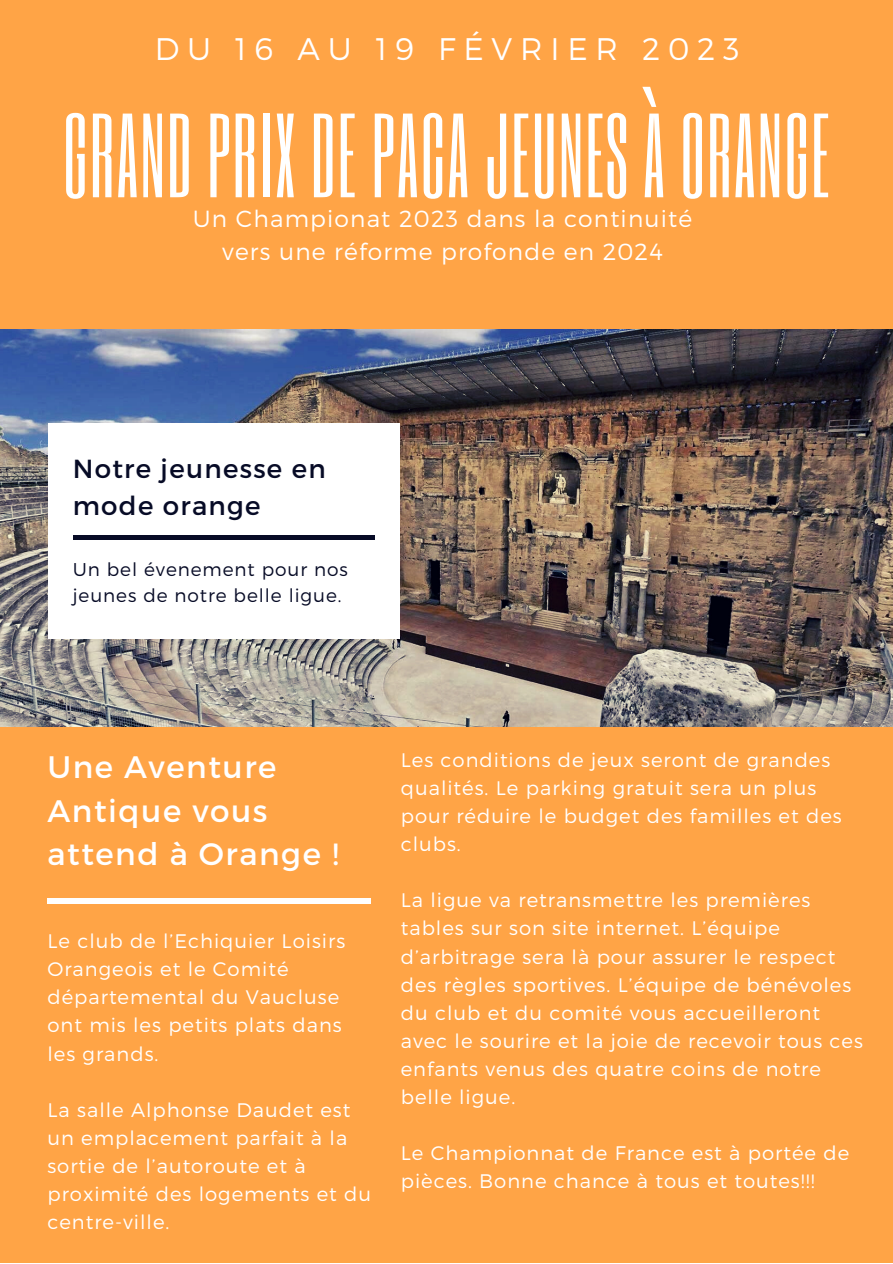
<style>
.page{position:relative;width:893px;height:1264px;background:#fff}
.page>*{position:absolute;margin:0;border:0;box-sizing:border-box;transform-origin:0 0}
.t1{font:99.15px "Six Caps";letter-spacing:.02em;color:#fff}
.t2{font:300 31.2px "Montserrat";letter-spacing:.25em;color:#fff}
.t3{font:31.05px/43.8px "Montserrat";letter-spacing:.05em;color:#fff}
.t4{font:26.1px/37px "Montserrat";letter-spacing:.05em;color:#070b26}
.t5{font:300 23.4px/32.5px "Montserrat";letter-spacing:.05em;color:#fff;text-align:center}
.t6{font:300 19.65px/28px "Montserrat";letter-spacing:.05em;color:#fff}
.t7{font:300 18.45px/25.8px "Montserrat";letter-spacing:.05em;color:#070b26}
</style>
<div class="page">
<div style="left:0;top:0;width:892px;height:1262px;background:#ffa446"></div>
<img style="left:0;top:330px;width:892px;height:397px">
<div style="left:48px;top:898px;width:323px;height:5px;background:#fff"></div>
<div style="left:49px;top:423px;width:351px;height:215px;background:#fff"></div>
<div style="left:73px;top:535px;width:302px;height:5px;background:#070b26"></div>
<h2 class="t2" style="left:155px;top:28px;width:586px">DU 16 AU 19 FÉVRIER 2023</h2>
<h1 class="t1" style="left:63px;top:88px;width:768px">GRAND PRIX DE PACA JEUNES À ORANGE</h1>
<p class="t5" style="left:193px;top:202px;width:501px">Un Championat 2023 dans la continuité vers une réforme profonde en 2024</p>
<h3 class="t4" style="left:73px;top:448px;width:254px">Notre jeunesse en mode orange</h3>
<p class="t7" style="left:73px;top:555px;width:277px">Un bel évenement pour nos jeunes de notre belle ligue.</p>
<h3 class="t3" style="left:47px;top:743px;width:292px">Une Aventure<br>Antique vous attend à Orange !</h3>
<p class="t6" style="left:47px;top:926px;width:299px">Le club de l’Echiquier Loisirs<br>Orangeois et le Comité départemental du Vaucluse ont mis les petits plats dans les grands.</p>
<p class="t6" style="left:47px;top:1094px;width:325px">La salle Alphonse Daudet est un emplacement parfait à la sortie de l’autoroute et à proximité des logements et du centre-ville.</p>
<p class="t6" style="left:401px;top:744px;width:442px">Les conditions de jeux seront de grandes qualités. Le parking gratuit sera un plus pour réduire le budget des familles et des clubs.</p>
<p class="t6" style="left:401px;top:885px;width:463px">La ligue va retransmettre les premières tables sur son site internet. L’équipe d’arbitrage sera là pour assurer le respect des règles sportives. L’équipe de bénévoles du club et du comité vous accueilleront avec le sourire et la joie de recevoir tous ces enfants venus des quatre coins de notre belle ligue.</p>
<p class="t6" style="left:401px;top:1138px;width:450px">Le Championnat de France est à portée de pièces. Bonne chance à tous et toutes!!!</p>
</div>
